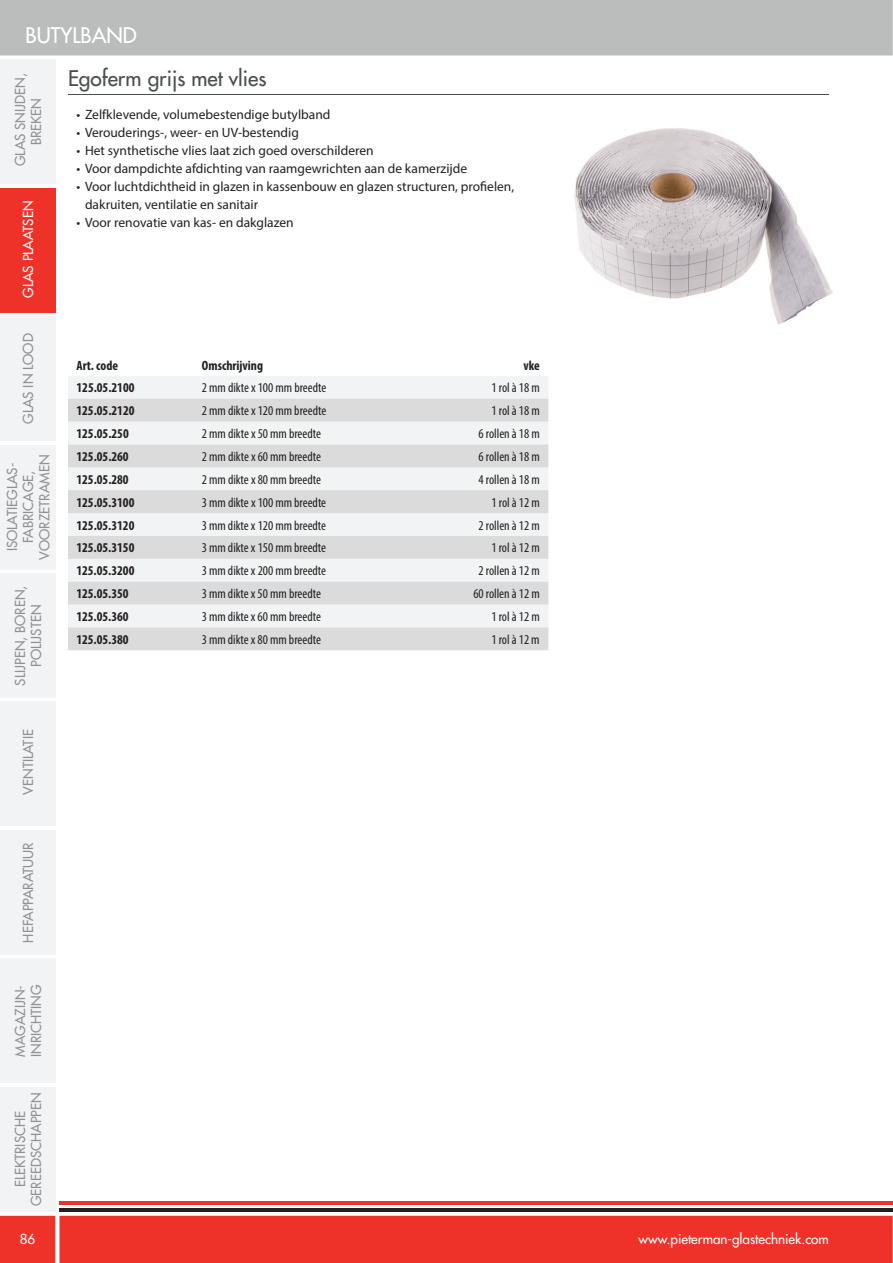
<style>
.page{position:relative;width:893px;height:1263px;background:#fff}
.page>*{position:absolute;margin:0;border:0;box-sizing:border-box;transform-origin:0 0}
.t1{font:500 21px "Futura Std";color:#4a4d4e}
.t2{font:500 21px "Futura Std";color:#fff}
.t3{font:condensed 13.5px "Myriad Pro";color:#231f20}
.t4{font:13.5px/18px "Myriad Pro";color:#231f20}
.t5{font:500 13.5px/16.2px "Futura Std";color:#909293;text-align:center}
.t6{font:700 condensed 13.5px "Myriad Pro";color:#231f20}
.t7{font:500 13.5px "Futura Std";color:#fff}
</style>
<div class="page">
<div style="left:0;top:0;width:893px;height:56px;background:#bbbdbd"></div>
<div style="left:0;top:1216px;width:893px;height:47px;background:#ee3229"></div>
<div style="left:0;top:60px;width:55px;height:124px;background:#f2f3f4"></div>
<div style="left:0;top:188px;width:55px;height:124px;background:#ee3229"></div>
<div style="left:0;top:317px;width:55px;height:124px;background:#f2f3f4"></div>
<div style="left:0;top:445px;width:55px;height:124px;background:#f2f3f4"></div>
<div style="left:0;top:573px;width:55px;height:125px;background:#f2f3f4"></div>
<div style="left:0;top:702px;width:55px;height:124px;background:#f2f3f4"></div>
<div style="left:0;top:830px;width:55px;height:124px;background:#f2f3f4"></div>
<div style="left:0;top:959px;width:55px;height:124px;background:#f2f3f4"></div>
<div style="left:0;top:1087px;width:55px;height:124px;background:#f2f3f4"></div>
<hr style="left:60px;top:1202px;width:833px;height:3px;background:#ee3229">
<hr style="left:60px;top:1208px;width:833px;height:3px;background:#231f20">
<hr style="left:68px;top:94px;width:761px;height:1px;background:#4a4d4e">
<div style="left:68px;top:376px;width:480px;height:23px;background:#f2f3f4"></div>
<svg style="left:68px;top:399px;width:480px;height:251px;fill:#dadbda"></svg>
<img style="left:574px;top:128px;width:259px;height:197px">
<h1 class="t2" style="left:26px;top:26px;width:113px">BUTYLBAND</h1>
<h1 class="t1" style="left:68px;top:68px;width:200px">Egoferm grijs met vlies</h1>
<p class="t4" style="left:77px;top:107px;width:255px">• Zelfklevende, volumebestendige butylband</p>
<p class="t4" style="left:77px;top:125px;width:224px">• Verouderings-, weer- en UV-bestendig</p>
<p class="t4" style="left:77px;top:143px;width:299px">• Het synthetische vlies laat zich goed overschilderen</p>
<p class="t4" style="left:77px;top:161px;width:392px">• Voor dampdichte afdichting van raamgewrichten aan de kamerzijde</p>
<p class="t4" style="left:85px;top:178px;width:431px;text-indent:-9px">• Voor luchtdichtheid in glazen in kassenbouw en glazen structuren, profielen, dakruiten, ventilatie en sanitair</p>
<p class="t4" style="left:77px;top:214px;width:219px">• Voor renovatie van kas- en dakglazen</p>
<p class="t5" style="left:13px;top:166px;width:94px;rotate:-90deg">GLAS SNIJDEN,<br>BREKEN</p>
<p class="t7" style="left:22px;top:298px;width:99px;rotate:-90deg">GLAS PLAATSEN</p>
<p class="t5" style="left:21px;top:424px;width:92px;rotate:-90deg">GLAS IN LOOD</p>
<p class="t6" style="left:77px;top:360px;width:43px">Art. code</p>
<p class="t6" style="left:202px;top:360px;width:63px">Omschrijving</p>
<p class="t6" style="left:523px;top:360px;width:18px">vke</p>
<p class="t6" style="left:76px;top:383px;width:60px">125.05.2100</p>
<p class="t3" style="left:202px;top:383px;width:126px">2 mm dikte x 100 mm breedte</p>
<p class="t3" style="left:492px;top:383px;width:50px">1 rol à 18 m</p>
<p class="t6" style="left:76px;top:406px;width:60px">125.05.2120</p>
<p class="t3" style="left:202px;top:406px;width:126px">2 mm dikte x 120 mm breedte</p>
<p class="t3" style="left:491px;top:406px;width:50px">1 rol à 18 m</p>
<p class="t6" style="left:76px;top:428px;width:54px">125.05.250</p>
<p class="t3" style="left:202px;top:428px;width:121px">2 mm dikte x 50 mm breedte</p>
<p class="t3" style="left:479px;top:428px;width:63px">6 rollen à 18 m</p>
<p class="t6" style="left:76px;top:451px;width:54px">125.05.260</p>
<p class="t3" style="left:202px;top:451px;width:121px">2 mm dikte x 60 mm breedte</p>
<p class="t3" style="left:479px;top:451px;width:63px">6 rollen à 18 m</p>
<p class="t6" style="left:76px;top:474px;width:54px">125.05.280</p>
<p class="t3" style="left:202px;top:474px;width:121px">2 mm dikte x 80 mm breedte</p>
<p class="t3" style="left:479px;top:474px;width:63px">4 rollen à 18 m</p>
<p class="t6" style="left:76px;top:497px;width:60px">125.05.3100</p>
<p class="t3" style="left:202px;top:497px;width:126px">3 mm dikte x 100 mm breedte</p>
<p class="t3" style="left:491px;top:497px;width:50px">1 rol à 12 m</p>
<p class="t6" style="left:76px;top:520px;width:60px">125.05.3120</p>
<p class="t3" style="left:202px;top:520px;width:126px">3 mm dikte x 120 mm breedte</p>
<p class="t3" style="left:478px;top:520px;width:63px">2 rollen à 12 m</p>
<p class="t6" style="left:76px;top:543px;width:60px">125.05.3150</p>
<p class="t3" style="left:202px;top:543px;width:126px">3 mm dikte x 150 mm breedte</p>
<p class="t3" style="left:491px;top:543px;width:50px">1 rol à 12 m</p>
<p class="t6" style="left:76px;top:566px;width:60px">125.05.3200</p>
<p class="t3" style="left:202px;top:566px;width:126px">3 mm dikte x 200 mm breedte</p>
<p class="t3" style="left:478px;top:566px;width:63px">2 rollen à 12 m</p>
<p class="t6" style="left:76px;top:589px;width:54px">125.05.350</p>
<p class="t3" style="left:202px;top:589px;width:121px">3 mm dikte x 50 mm breedte</p>
<p class="t3" style="left:473px;top:589px;width:68px">60 rollen à 12 m</p>
<p class="t6" style="left:76px;top:611px;width:54px">125.05.360</p>
<p class="t3" style="left:202px;top:611px;width:121px">3 mm dikte x 60 mm breedte</p>
<p class="t3" style="left:491px;top:611px;width:50px">1 rol à 12 m</p>
<p class="t6" style="left:76px;top:634px;width:54px">125.05.380</p>
<p class="t3" style="left:202px;top:634px;width:121px">3 mm dikte x 80 mm breedte</p>
<p class="t3" style="left:491px;top:634px;width:50px">1 rol à 12 m</p>
<p class="t5" style="left:5px;top:560px;width:106px;rotate:-90deg">ISOLATIEGLAS-<br>FABRICAGE,<br>VOORZETRAMEN</p>
<p class="t5" style="left:13px;top:686px;width:101px;rotate:-90deg">SLIJPEN, BOREN,<br>POLIJSTEN</p>
<p class="t5" style="left:21px;top:795px;width:67px;rotate:-90deg">VENTILATIE</p>
<p class="t5" style="left:21px;top:943px;width:102px;rotate:-90deg">HEFAPPARATUUR</p>
<p class="t5" style="left:13px;top:1057px;width:74px;text-align:left;rotate:-90deg">MAGAZIJN-<br>INRICHTING</p>
<p class="t5" style="left:13px;top:1206px;width:115px;rotate:-90deg">ELEKTRISCHE<br>GEREEDSCHAPPEN</p>
<p class="t7" style="left:20px;top:1233px;width:17px">86</p>
<p class="t7" style="left:638px;top:1233px;width:192px">www.pieterman-glastechniek.com</p>
</div>
